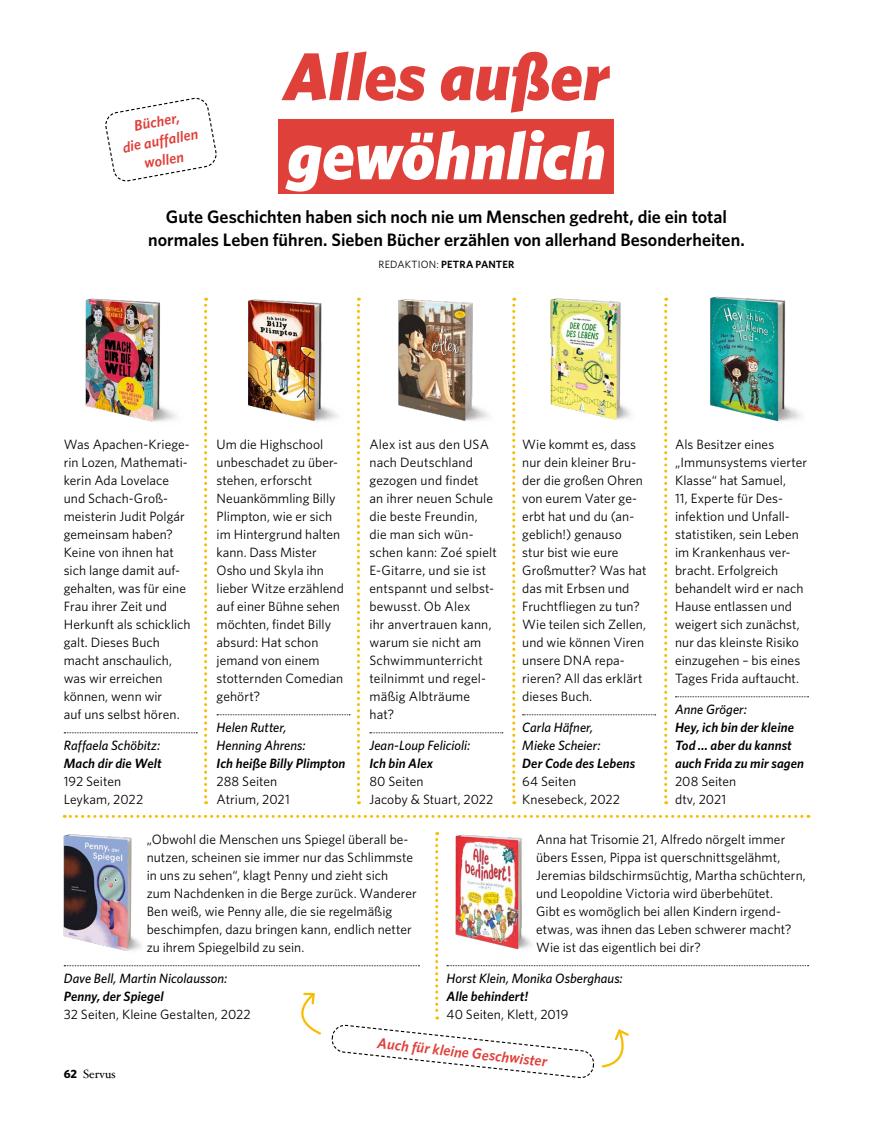
<style>
.page{position:relative;width:893px;height:1127px;background:#fff}
.page>*{position:absolute;margin:0;border:0;box-sizing:border-box;transform-origin:0 0}
.t1{font:italic 900 67.5px "Whitney";letter-spacing:-.005em;color:#fff}
.t2{font:italic 900 67.5px "Whitney";letter-spacing:-.005em;color:#e0403a}
.t3{font:600 18px/22.5px "Whitney";color:#000;text-align:center}
.t4{font:italic 600 15px/19.5px "Whitney";color:#e0403a;text-align:center}
.t5{font:13.5px/18px "Whitney";letter-spacing:.005em;color:#000}
.t6{font:italic 500 13.5px/18px "Whitney";letter-spacing:.005em;color:#000}
.t7{font:italic 600 13.5px/18px "Whitney";letter-spacing:.005em;color:#000}
.t8{font:12px "Hoefler Txt";letter-spacing:-.005em;color:#000}
.t9{font:600 10.5px "Whitney";letter-spacing:.015em;color:#000}
.s1{font-weight:400}
.s2{font-family:"Whitney";font-weight:700}
</style>
<div class="page">
<img style="left:550px;top:298px;width:81px;height:122px">
<img style="left:85px;top:298px;width:91px;height:124px">
<svg style="left:64px;top:732px;width:133px;height:1px"></svg>
<img style="left:248px;top:299px;width:90px;height:123px">
<img style="left:398px;top:299px;width:91px;height:122px">
<img style="left:63px;top:836px;width:1px;height:100px">
<img style="left:710px;top:296px;width:91px;height:126px">
<svg style="left:370px;top:732px;width:133px;height:1px"></svg>
<svg style="left:523px;top:714px;width:133px;height:1px"></svg>
<svg style="left:217px;top:714px;width:133px;height:1px"></svg>
<svg style="left:675px;top:696px;width:133px;height:1px"></svg>
<svg style="left:204px;top:298px;width:3px;height:506px"></svg>
<svg style="left:357px;top:298px;width:3px;height:506px"></svg>
<svg style="left:512px;top:298px;width:3px;height:506px"></svg>
<svg style="left:64px;top:815px;width:738px;height:3px"></svg>
<svg style="left:664px;top:298px;width:3px;height:506px"></svg>
<svg style="left:105px;top:97px;width:112px;height:85px"></svg>
<svg style="left:64px;top:832px;width:744px;height:247px"></svg>
<div style="left:279px;top:119px;width:335px;height:75px;background:#e0403a"></div>
<p class="t4" style="left:118px;top:118px;width:78px;rotate:-10deg">Bücher,<br>die auffallen wollen</p>
<h1 class="t2" style="left:284px;top:31px;width:327px">Alles außer</h1>
<h1 class="t1" style="left:287px;top:110px;width:320px">gewöhnlich</h1>
<h2 class="t3" style="left:148px;top:205px;width:598px">Gute Geschichten haben sich noch nie um Menschen gedreht, die ein total normales Leben führen. Sieben Bücher erzählen von allerhand Besonderheiten.</h2>
<p class="t9" style="left:378px;top:257px;width:137px"><span class="s1">REDAKTION:</span> PETRA PANTER</p>
<p class="t5" style="left:64px;top:435px;width:128px">Was Apachen-Kriege&shy;rin Lozen, Mathemati&shy;kerin Ada Lovelace und Schach-Groß&shy;meisterin Judit Polgár gemeinsam haben?<br>Keine von ihnen hat sich lange damit auf&shy;gehalten, was für eine<br>Frau ihrer Zeit und<br>Herkunft als schicklich galt. Dieses Buch macht anschaulich, was wir erreichen können, wenn wir<br>auf uns selbst hören.</p>
<p class="t6" style="left:64px;top:736px;width:98px">Raffaela Schöbitz:</p>
<p class="t7" style="left:64px;top:754px;width:99px">Mach dir die Welt</p>
<p class="t5" style="left:64px;top:772px;width:81px">192 Seiten<br>Leykam, 2022</p>
<p class="t5" style="left:217px;top:435px;width:129px">Um die Highschool unbeschadet zu über&shy;stehen, erforscht<br>Neuankömmling Billy<br>Plimpton, wie er sich im Hintergrund halten kann. Dass Mister<br>Osho und Skyla ihn lieber Witze erzählend auf einer Bühne sehen möchten, findet Billy absurd: Hat schon jemand von einem stotternden Comedian gehört?</p>
<p class="t6" style="left:217px;top:718px;width:91px">Helen Rutter,<br>Henning Ahrens:</p>
<p class="t7" style="left:217px;top:754px;width:130px">Ich heiße Billy Plimpton</p>
<p class="t5" style="left:217px;top:772px;width:75px">288 Seiten<br>Atrium, 2021</p>
<p class="t5" style="left:369px;top:435px;width:129px">Alex ist aus den USA nach Deutschland gezogen und findet<br>an ihrer neuen Schule die beste Freundin, die man sich wün&shy;schen kann: Zoé spielt<br>E-Gitarre, und sie ist entspannt und selbst&shy;bewusst. Ob Alex<br>ihr anvertrauen kann, warum sie nicht am<br>Schwimmunterricht teilnimmt und regel&shy;mäßig Albträume hat?</p>
<p class="t6" style="left:369px;top:736px;width:102px">Jean-Loup Felicioli:</p>
<p class="t7" style="left:369px;top:754px;width:65px">Ich bin Alex</p>
<p class="t5" style="left:369px;top:772px;width:126px">80 Seiten<br>Jacoby &amp; Stuart, 2022</p>
<p class="t5" style="left:522px;top:435px;width:126px">Wie kommt es, dass nur dein kleiner Bru&shy;der die großen Ohren von eurem Vater ge&shy;erbt hat und du (an&shy;geblich!) genauso stur bist wie eure<br>Großmutter? Was hat das mit Erbsen und<br>Fruchtfliegen zu tun?<br>Wie teilen sich Zellen, und wie können Viren unsere DNA repa&shy;rieren? All das erklärt dieses Buch.</p>
<p class="t6" style="left:522px;top:718px;width:80px">Carla Häfner,<br>Mieke Scheier:</p>
<p class="t7" style="left:522px;top:754px;width:115px">Der Code des Lebens</p>
<p class="t5" style="left:522px;top:772px;width:99px">64 Seiten<br>Knesebeck, 2022</p>
<p class="t5" style="left:675px;top:435px;width:133px">Als Besitzer eines „Immunsystems vierter<br>Klasse“ hat Samuel,<br>11, Experte für Des&shy;infektion und Unfall&shy;statistiken, sein Leben im Krankenhaus ver&shy;bracht. Erfolgreich behandelt wird er nach<br>Hause entlassen und weigert sich zunächst, nur das kleinste Risiko einzugehen – bis eines<br>Tages Frida auftaucht.</p>
<p class="t6" style="left:675px;top:700px;width:73px">Anne Gröger:</p>
<p class="t7" style="left:675px;top:718px;width:131px">Hey, ich bin der kleine<br>Tod … aber du kannst auch Frida zu mir sagen</p>
<p class="t5" style="left:675px;top:772px;width:63px">208 Seiten dtv, 2021</p>
<p class="t5" style="left:147px;top:830px;width:272px">„Obwohl die Menschen uns Spiegel überall be&shy;nutzen, scheinen sie immer nur das Schlimmste in uns zu sehen“, klagt Penny und zieht sich<br>zum Nachdenken in die Berge zurück. Wanderer Ben weiß, wie Penny alle, die sie regelmäßig beschimpfen, dazu bringen kann, endlich netter zu ihrem Spiegelbild zu sein.</p>
<p class="t6" style="left:64px;top:969px;width:165px">Dave Bell, Martin Nicolausson:</p>
<p class="t7" style="left:64px;top:987px;width:102px">Penny, der Spiegel</p>
<p class="t5" style="left:64px;top:1005px;width:189px">32 Seiten, Kleine Gestalten, 2022</p>
<p class="t5" style="left:536px;top:830px;width:271px">Anna hat Trisomie 21, Alfredo nörgelt immer übers Essen, Pippa ist querschnittsgelähmt, Jeremias bildschirmsüchtig, Martha schüchtern, und Leopoldine Victoria wird überbehütet.<br>Gibt es womöglich bei allen Kindern irgend&shy;etwas, was ihnen das Leben schwerer macht?<br>Wie ist das eigentlich bei dir?</p>
<p class="t6" style="left:446px;top:969px;width:178px">Horst Klein, Monika Osberghaus:</p>
<p class="t7" style="left:446px;top:987px;width:83px">Alle behindert!</p>
<p class="t5" style="left:446px;top:1005px;width:123px">40 Seiten, Klett, 2019</p>
<p class="t8" style="left:64px;top:1065px;width:54px"><span class="s2">62</span> Servus</p>
<p class="t4" style="left:379px;top:1033px;width:172px;rotate:6deg">Auch für kleine Geschwister</p>
</div>
